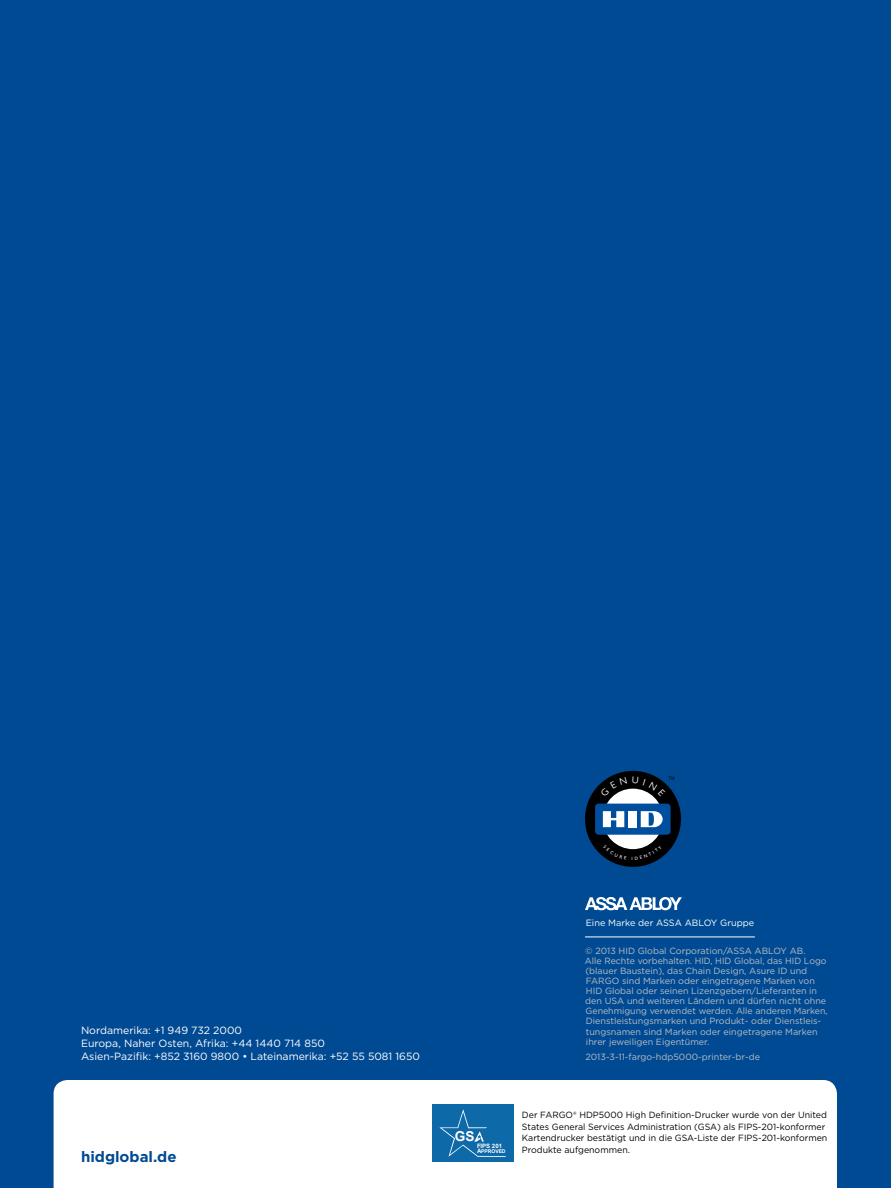
<style>
.page{position:relative;width:891px;height:1188px;background:#004a93}
.page>*{position:absolute;margin:0;border:0;box-sizing:border-box;transform-origin:0 0}
.t1{font:700 15px "Gotham";color:#004a93}
.t2{font:700 13.65px "Arial";color:#fff}
.t3{font:10.5px/12.6px "Gotham";color:#fff}
.t4{font:9.15px "Gotham";color:#fff}
.t5{font:9px/10.1px "Gotham";color:#bbbec2}
.t6{font:9px/11.6px "Gotham";color:#000}
.t7{font:700 6px "Arial";letter-spacing:-.005em;color:#fff}
.t8{font:700 5.1px "Arial";letter-spacing:-.015em;color:#fff}
.s1{font-size:6px}
</style>
<div class="page">
<div style="left:54px;top:1080px;width:783px;height:108px;background:#fff"></div>
<svg style="left:585px;top:897px;width:97px;height:13px"></svg>
<hr style="left:585px;top:937px;width:170px;height:1px;background:#fff">
<div style="left:432px;top:1104px;width:82px;height:57px;background:#0e69a8"></div>
<svg style="left:439px;top:1109px;width:67px;height:48px"></svg>
<svg style="left:585px;top:771px;width:96px;height:96px"></svg>
<p class="t3" style="left:81px;top:1024px;width:340px">Nordamerika: +1 949 732 2000<br>Europa, Naher Osten, Afrika: +44 1440 714 850<br>Asien-Pazifik: +852 3160 9800 • Lateinamerika: +52 55 5081 1650</p>
<p class="t1" style="left:81px;top:1147px;width:97px">hidglobal.de</p>
<p class="t4" style="left:586px;top:917px;width:170px">Eine Marke der ASSA ABLOY Gruppe</p>
<p class="t5" style="left:585px;top:946px;width:244px">© 2013 HID Global Corporation/ASSA ABLOY AB.<br>Alle Rechte vorbehalten. HID, HID Global, das HID Logo (blauer Baustein), das Chain Design, Asure ID und FARGO sind Marken oder eingetragene Marken von HID Global oder seinen Lizenzgebern/Lieferanten in den USA und weiteren Ländern und dürfen nicht ohne Genehmigung verwendet werden. Alle anderen Marken, Dienstleistungsmarken und Produkt- oder Dienstleis&shy;tungsnamen sind Marken oder eingetragene Marken ihrer jeweiligen Eigentümer.</p>
<p class="t5" style="left:586px;top:1051px;width:176px">2013-3-11-fargo-hdp5000-printer-br-de</p>
<p class="t2" style="left:455px;top:1128px;width:21px">GS</p>
<p class="t7" style="left:477px;top:1142px;width:27px">FIPS 201</p>
<p class="t8" style="left:477px;top:1148px;width:30px"><span class="s1">A</span>PPROVED</p>
<p class="t6" style="left:522px;top:1109px;width:307px">Der FARGO® HDP5000 High Definition-Drucker wurde von der United States General Services Administration (GSA) als FIPS-201-konformer Kartendrucker bestätigt und in die GSA-Liste der FIPS-201-konformen Produkte aufgenommen.</p>
</div>
